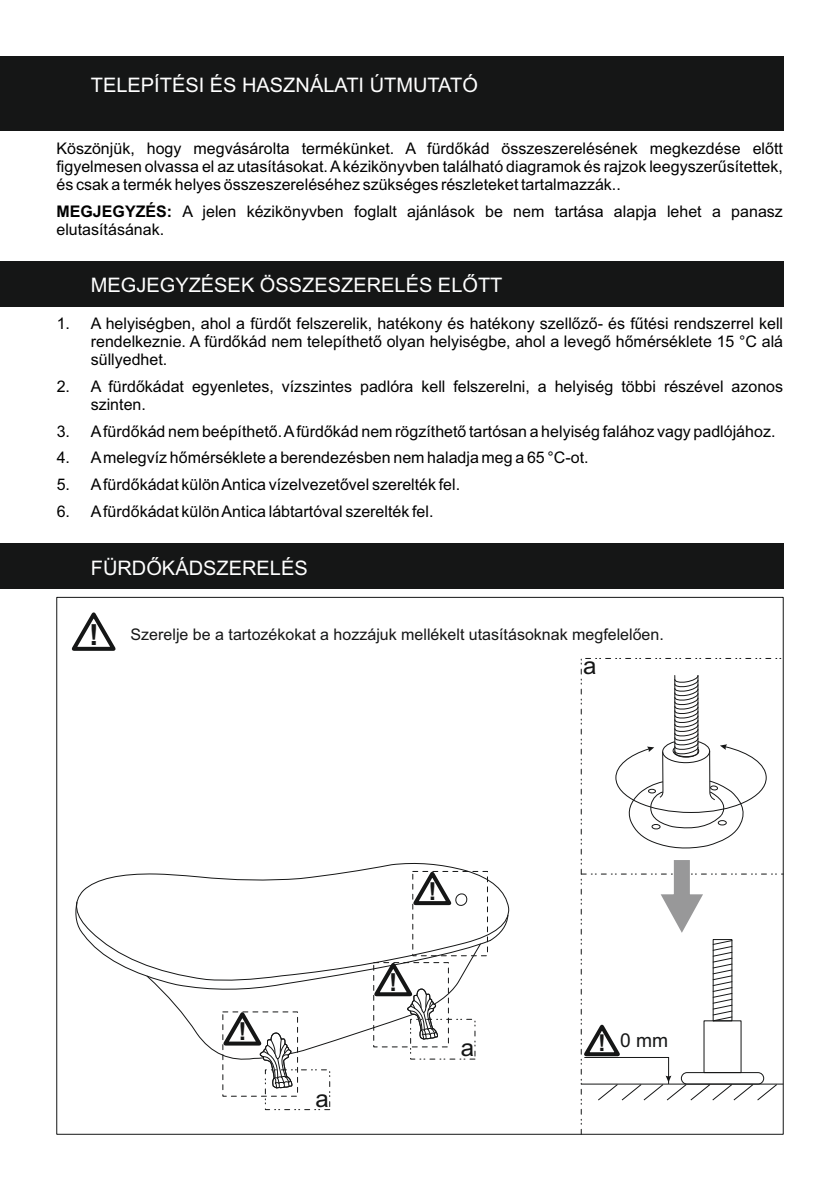
<style>
.page{position:relative;width:840px;height:1191px;background:#fff}
.page>*{position:absolute;margin:0;border:0;box-sizing:border-box;transform-origin:0 0}
.t1{font:700 29px "Arial";color:#151616}
.t2{font:700 24.8px "Arial";color:#151616}
.t3{font:24px "Arial";color:#151616}
.t4{font:20px "Arial";color:#fff}
.t5{font:19.2px "Arial";color:#151616}
.t6{font:16px/17.8px "Arial";color:#000;text-align:justify}
.t7{font:16px "Arial";color:#151616}
.s1{font-weight:700}
.s2{font-weight:700;font-size:23.2px}
</style>
<div class="page">
<div style="left:0;top:57px;width:782px;height:74px;background:#151616"></div>
<div style="left:0;top:261px;width:782px;height:45px;background:#151616"></div>
<div style="left:0;top:543px;width:782px;height:46px;background:#151616"></div>
<svg style="left:71px;top:612px;width:45px;height:39px"></svg>
<svg style="left:75px;top:868px;width:433px;height:220px"></svg>
<svg style="left:580px;top:657px;width:203px;height:478px"></svg>
<svg style="left:581px;top:860px;width:201px;height:72px"></svg>
<p class="t4" style="left:91px;top:77px;width:388px">TELEPÍTÉSI ÉS HASZNÁLATI ÚTMUTATÓ</p>
<p class="t6" style="left:56px;top:141px;width:727px">Köszönjük, hogy megvásárolta termékünket. A fürdőkád összeszerelésének megkezdése előtt figyelmesen olvassa el az utasításokat. Akézikönyvben található diagramok és rajzok leegyszerűsítettek, és csak a termék helyes összeszereléséhez szükséges részleteket tartalmazzák..</p>
<p class="t6" style="left:56px;top:204px;width:727px"><span class="s1">MEGJEGYZÉS:</span> A jelen kézikönyvben foglalt ajánlások be nem tartása alapja lehet a panasz elutasításának.</p>
<p class="t4" style="left:91px;top:278px;width:413px">MEGJEGYZÉSEK ÖSSZESZERELÉS ELŐTT</p>
<p class="t6" style="left:91px;top:316px;width:693px;text-indent:-34px">1. A helyiségben, ahol a fürdőt felszerelik, hatékony és hatékony szellőző- és fűtési rendszerrel kell rendelkeznie. A fürdőkád nem telepíthető olyan helyiségbe, ahol a levegő hőmérséklete 15 °C alá süllyedhet.</p>
<p class="t6" style="left:91px;top:379px;width:693px;text-indent:-34px">2. A fürdőkádat egyenletes, vízszintes padlóra kell felszerelni, a helyiség többi részével azonos szinten.</p>
<p class="t6" style="left:57px;top:423px;width:719px">3. Afürdőkád nem beépíthető. Afürdőkád nem rögzíthető tartósan a helyiség falához vagy padlójához.</p>
<p class="t6" style="left:57px;top:450px;width:533px">4. Amelegvíz hőmérséklete a berendezésben nem haladja meg a 65 °C-ot.</p>
<p class="t6" style="left:57px;top:477px;width:405px">5. Afürdőkádat külön Antica vízelvezetővel szerelték fel.</p>
<p class="t6" style="left:57px;top:504px;width:378px">6. Afürdőkádat külön Antica lábtartóval szerelték fel.</p>
<p class="t4" style="left:91px;top:560px;width:218px">FÜRDŐKÁDSZERELÉS</p>
<h1 class="t1" style="left:89px;top:624px;width:11px">!</h1>
<p class="t7" style="left:130px;top:628px;width:534px">Szerelje be a tartozékokat a hozzájuk mellékelt utasításoknak megfelelően.</p>
<h3 class="t3" style="left:583px;top:656px;width:15px">a</h3>
<h2 class="t2" style="left:238px;top:1022px;width:10px">!</h2>
<h3 class="t3" style="left:315px;top:1089px;width:15px">a</h3>
<h2 class="t2" style="left:389px;top:973px;width:10px">!</h2>
<h2 class="t2" style="left:428px;top:882px;width:10px">!</h2>
<h3 class="t3" style="left:460px;top:1038px;width:15px">a</h3>
<p class="t5" style="left:598px;top:1033px;width:71px"><span class="s2">!</span> 0 mm</p>
</div>
